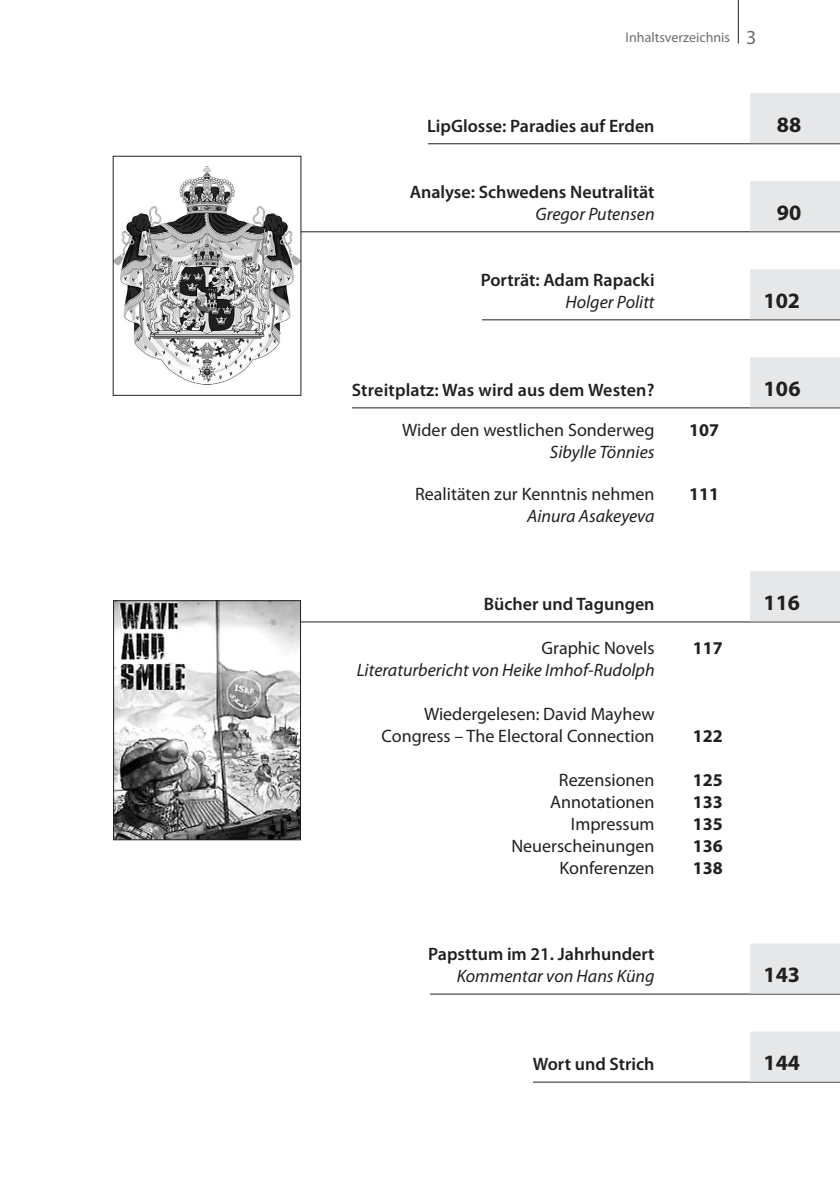
<style>
.page{position:relative;width:840px;height:1191px;background:#fff}
.page>*{position:absolute;margin:0;border:0;box-sizing:border-box;transform-origin:0 0}
.t1{font:700 22px "Myriad Pro";color:#231f20}
.t2{font:18px/22px "Myriad Pro";color:#231f20;text-align:right}
.t3{font:600 18px "Myriad Pro";color:#231f20}
.t4{font:italic 18px "Myriad Pro";color:#231f20}
.t5{font:700 18px "Myriad Pro";color:#231f20}
.t6{font:14px "Myriad Pro";color:#6c6d70}
.s1{font-size:20px}
</style>
<div class="page">
<hr style="left:737px;top:0;width:1px;height:44px;background:#231f20">
<hr style="left:70px;top:143px;width:769px;height:1px;background:#231f20">
<div style="left:749px;top:93px;width:90px;height:50px;background:#e6e7e9"></div>
<hr style="left:70px;top:231px;width:769px;height:1px;background:#231f20">
<div style="left:749px;top:181px;width:90px;height:50px;background:#e6e7e9"></div>
<hr style="left:70px;top:319px;width:769px;height:1px;background:#231f20">
<div style="left:749px;top:269px;width:90px;height:50px;background:#e6e7e9"></div>
<hr style="left:70px;top:407px;width:769px;height:1px;background:#231f20">
<div style="left:749px;top:357px;width:90px;height:50px;background:#e6e7e9"></div>
<hr style="left:70px;top:621px;width:769px;height:1px;background:#231f20">
<div style="left:749px;top:571px;width:90px;height:50px;background:#e6e7e9"></div>
<hr style="left:70px;top:993px;width:769px;height:1px;background:#231f20">
<div style="left:749px;top:943px;width:90px;height:50px;background:#e6e7e9"></div>
<hr style="left:70px;top:1081px;width:769px;height:1px;background:#231f20">
<div style="left:749px;top:1031px;width:90px;height:50px;background:#e6e7e9"></div>
<div style="left:0;top:960px;width:429px;height:47px;background:#fff"></div>
<div style="left:0;top:1057px;width:532px;height:47px;background:#fff"></div>
<div style="left:0;top:372px;width:351px;height:47px;background:#fff"></div>
<div style="left:0;top:577px;width:113px;height:47px;background:#fff"></div>
<img style="left:115px;top:602px;width:184px;height:236px">
<div style="left:113px;top:600px;width:188px;height:240px;border:1px solid #231f20"></div>
<div style="left:0;top:286px;width:481px;height:47px;background:#fff"></div>
<div style="left:0;top:200px;width:113px;height:47px;background:#fff"></div>
<div style="left:0;top:121px;width:427px;height:47px;background:#fff"></div>
<img style="left:115px;top:167px;width:184px;height:218px">
<div style="left:113px;top:156px;width:188px;height:240px;border:1px solid #231f20"></div>
<p class="t6" style="left:625px;top:28px;width:132px">Inhaltsverzeichnis <span class="s1">3</span></p>
<p class="t3" style="left:427px;top:114px;width:229px">LipGlosse: Paradies auf Erden</p>
<p class="t1" style="left:776px;top:110px;width:26px">88</p>
<p class="t3" style="left:409px;top:180px;width:246px">Analyse: Schwedens Neutralität</p>
<p class="t4" style="left:535px;top:203px;width:120px">Gregor Putensen</p>
<p class="t1" style="left:776px;top:198px;width:26px">90</p>
<p class="t3" style="left:480px;top:268px;width:175px">Porträt: Adam Rapacki</p>
<p class="t4" style="left:565px;top:291px;width:91px">Holger Politt</p>
<p class="t1" style="left:763px;top:286px;width:38px">102</p>
<p class="t3" style="left:351px;top:378px;width:304px">Streitplatz: Was wird aus dem Westen?</p>
<p class="t1" style="left:763px;top:374px;width:39px">106</p>
<p class="t2" style="left:402px;top:419px;width:254px">Wider den westlichen Sonderweg</p>
<p class="t5" style="left:688px;top:418px;width:31px">107</p>
<p class="t4" style="left:549px;top:441px;width:106px">Sibylle Tönnies</p>
<p class="t2" style="left:415px;top:483px;width:241px">Realitäten zur Kenntnis nehmen</p>
<p class="t5" style="left:688px;top:482px;width:31px">111</p>
<p class="t4" style="left:527px;top:505px;width:129px">Ainura Asakeyeva</p>
<p class="t3" style="left:483px;top:592px;width:172px">Bücher und Tagungen</p>
<p class="t1" style="left:763px;top:588px;width:38px">116</p>
<p class="t2" style="left:541px;top:637px;width:114px">Graphic Novels</p>
<p class="t5" style="left:692px;top:636px;width:31px">117</p>
<p class="t4" style="left:356px;top:659px;width:299px">Literaturbericht von Heike Imhof-Rudolph</p>
<p class="t2" style="left:381px;top:703px;width:274px">Wiedergelesen: David Mayhew<br>Congress – The Electoral Connection</p>
<p class="t5" style="left:692px;top:724px;width:31px">122</p>
<p class="t2" style="left:558px;top:769px;width:97px">Rezensionen</p>
<p class="t5" style="left:692px;top:768px;width:31px">125</p>
<p class="t2" style="left:549px;top:791px;width:106px">Annotationen</p>
<p class="t5" style="left:692px;top:790px;width:31px">133</p>
<p class="t2" style="left:570px;top:813px;width:85px">Impressum</p>
<p class="t5" style="left:692px;top:812px;width:31px">135</p>
<p class="t2" style="left:511px;top:835px;width:145px">Neuerscheinungen</p>
<p class="t5" style="left:692px;top:834px;width:31px">136</p>
<p class="t2" style="left:559px;top:857px;width:96px">Konferenzen</p>
<p class="t5" style="left:692px;top:856px;width:31px">138</p>
<p class="t3" style="left:428px;top:942px;width:228px">Papsttum im 21. Jahrhundert</p>
<p class="t4" style="left:456px;top:965px;width:199px">Kommentar von Hans Küng</p>
<p class="t1" style="left:763px;top:960px;width:38px">143</p>
<p class="t3" style="left:532px;top:1052px;width:123px">Wort und Strich</p>
<p class="t1" style="left:763px;top:1048px;width:38px">144</p>
</div>
